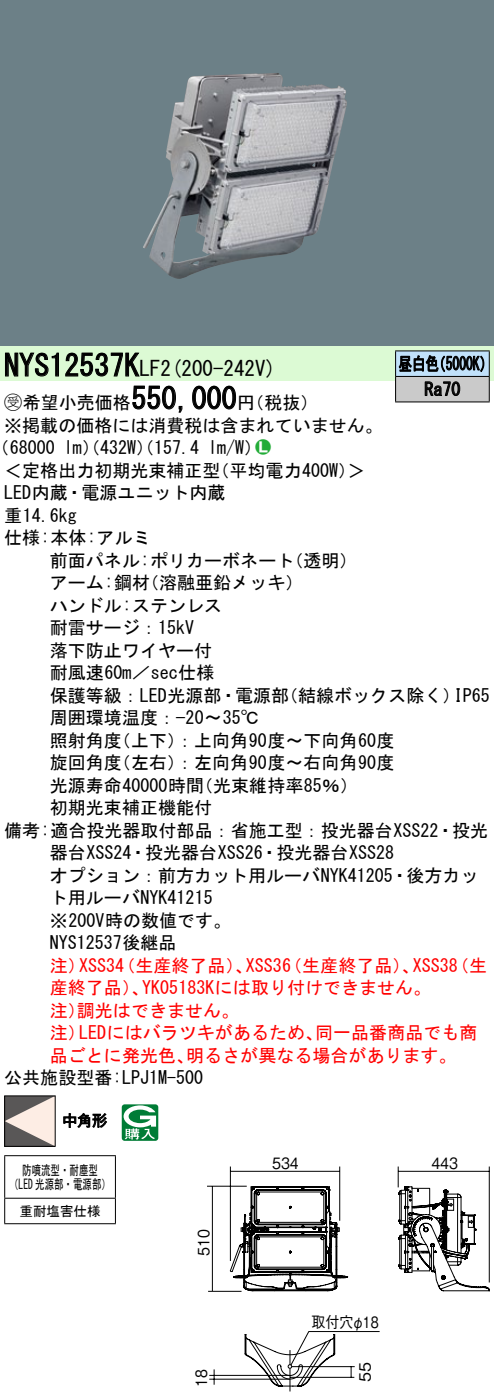
<style>
.page{position:relative;width:494px;height:1400px;background:#fff}
.page>*{position:absolute;margin:0;border:0;box-sizing:border-box;transform-origin:0 0}
.t1{font:30px "MS Gothic";color:#000}
.t2{font:21px "MS Gothic";color:#000}
.t3{font:18px/22.5px "MS Gothic";color:#000}
.t4{font:18px/22.5px "MS Gothic";color:#f00}
.t5{font:18px/25.5px "MS Gothic";color:#000;scale:.75 1}
.t6{font:18px "Ford Classification 1";color:#23ac38}
.t7{font:15.6px "Gothic BBB Pro Medium 90 pv RKSJ H";color:#000;scale:.9 1}
.t8{font:15.6px "Gothic BBB Pro Medium 90 pv RKSJ H";color:#000}
.t9{font:15.3px "Gothic BBB Pro Medium 90 pv RKSJ H";color:#000}
.t10{font:13.5px/14.1px "MS Gothic";color:#000;text-align:center;scale:.7 1}
.t11{font:13.5px "MS Gothic";color:#000}
.s1{font-size:30px}
.s2{font-family:"Ford Classification 1"}
.s3{color:#fff}
</style>
<div class="page">
<div style="left:0;top:0;width:493px;height:346px;background:#6c8087"></div>
<img style="left:143px;top:73px;width:204px;height:206px">
<div style="left:0;top:346px;width:493px;height:34px;background:#dcfad4"></div>
<svg style="left:5px;top:352px;width:54px;height:25px"></svg>
<svg style="left:65px;top:352px;width:75px;height:25px"></svg>
<svg style="left:132px;top:385px;width:51px;height:28px"></svg>
<svg style="left:192px;top:385px;width:44px;height:25px"></svg>
<svg style="left:6px;top:1097px;width:47px;height:48px;background:#ada49f"></svg>
<div style="left:4px;top:1095px;width:51px;height:52px;border:1px solid #000"></div>
<svg style="left:63px;top:1113px;width:44px;height:15px"></svg>
<svg style="left:122px;top:1104px;width:36px;height:37px"></svg>
<hr style="left:4px;top:1155px;width:112px;height:1px;background:#000">
<hr style="left:4px;top:1156px;width:1px;height:42px;background:#000">
<hr style="left:115px;top:1156px;width:1px;height:42px;background:#000">
<hr style="left:4px;top:1198px;width:112px;height:1px;background:#000">
<svg style="left:4px;top:1199px;width:1px;height:24px"></svg>
<svg style="left:115px;top:1199px;width:1px;height:24px"></svg>
<hr style="left:4px;top:1223px;width:112px;height:1px;background:#000">
<hr style="left:395px;top:350px;width:94px;height:1px;background:#000">
<hr style="left:395px;top:401px;width:94px;height:1px;background:#000">
<svg style="left:394px;top:351px;width:95px;height:50px;background:#98a3ab"></svg>
<svg style="left:229px;top:1185px;width:118px;height:107px"></svg>
<hr style="left:212px;top:1186px;width:1px;height:105px;background:#000">
<hr style="left:207px;top:1186px;width:39px;height:1px;background:#000">
<hr style="left:208px;top:1291px;width:33px;height:1px;background:#000">
<hr style="left:230px;top:1171px;width:109px;height:1px;background:#000">
<hr style="left:230px;top:1166px;width:1px;height:95px;background:#000">
<hr style="left:339px;top:1166px;width:1px;height:55px;background:#000">
<svg style="left:397px;top:1166px;width:92px;height:126px"></svg>
<svg style="left:244px;top:1331px;width:136px;height:60px"></svg>
<svg style="left:213px;top:1369px;width:1px;height:16px"></svg>
<hr style="left:209px;top:1375px;width:81px;height:1px;background:#000">
<hr style="left:209px;top:1379px;width:81px;height:1px;background:#000">
<h1 class="t1" style="left:4px;top:350px;width:122px">NYS12537</h1>
<p class="t2" style="left:124px;top:358px;width:153px"><span class="s1">K</span>LF (2 200-242 (V</p>
<h1 class="t1" style="left:131px;top:383px;width:106px">550,000</h1>
<p class="t3" style="left:4px;top:391px;width:380px"><span class="s2">B</span>希望小売価格<br>※掲載の価格には消費税は含まれていません。</p>
<p class="t6" style="left:255px;top:438px;width:17px">2<span class="s3">7</span></p>
<p class="t3" style="left:237px;top:391px;width:82px">（円税抜(</p>
<p class="t3" style="left:208px;top:437px;width:55px">l m (W/</p>
<p class="t3" style="left:-8px;top:437px;width:64px">（68000</p>
<p class="t3" style="left:64px;top:437px;width:136px">lm）（432 ）（W 157.4</p>
<p class="t3" style="left:4px;top:459px;width:223px">＜定格出力初期光束補正型<br>LED内蔵・電源ユニット内蔵重14.6kg<br>仕様:本体:アルミ</p>
<p class="t3" style="left:211px;top:459px;width:155px">（平均電力400 &lt;(W</p>
<p class="t3" style="left:141px;top:549px;width:164px;text-indent:-91px">前面パネル:ポリカーボネート（溶融亜鉛メッキ(</p>
<p class="t3" style="left:285px;top:549px;width:73px">（透明(</p>
<p class="t3" style="left:50px;top:572px;width:174px">アーム:鋼材<br>ハンドル:ステンレス耐雷サージ：15kV<br>落下防止ワイヤー付耐風速60 ／m sec仕様</p>
<p class="t5" style="left:424px;top:351px;width:49px;text-indent:-26px">昼白色<br>Ra70</p>
<p class="t5" style="left:432px;top:351px;width:82px">（5000 (K</p>
<p class="t3" style="left:280px;top:684px;width:182px">（結線ボックス除く）</p>
<p class="t3" style="left:50px;top:684px;width:240px">保護等級：LED光源部・電源部周囲環境温度：−20〜35°C</p>
<p class="t3" style="left:113px;top:729px;width:283px">（上下：）上向角90度〜下向角60度</p>
<p class="t3" style="left:113px;top:729px;width:283px;text-indent:-63px">照射角度<br>（左右：）左向角90度〜右向角90度</p>
<p class="t3" style="left:50px;top:752px;width:73px">旋回角度</p>
<p class="t3" style="left:453px;top:684px;width:37px">IP65</p>
<p class="t3" style="left:50px;top:774px;width:156px">光源寿命40000時間</p>
<p class="t3" style="left:50px;top:797px;width:163px">初期光束補正機能付</p>
<p class="t3" style="left:4px;top:819px;width:485px">備考:適合投光器取付部品：省施工型：投光器台XSS22・投光</p>
<p class="t3" style="left:50px;top:842px;width:345px">器台XSS24・投光器台XSS26・投光器台XSS28</p>
<p class="t3" style="left:50px;top:864px;width:430px">オプション：前方カット用ルーバNYK41205・後方カッ</p>
<p class="t3" style="left:50px;top:887px;width:164px">ト用ルーバNYK41215</p>
<p class="t3" style="left:50px;top:909px;width:183px">※200V時の数値です。</p>
<p class="t3" style="left:50px;top:932px;width:128px">NYS12537後継品</p>
<p class="t4" style="left:450px;top:954px;width:37px">（生</p>
<p class="t3" style="left:195px;top:774px;width:164px">（光束維持率85％(</p>
<p class="t4" style="left:117px;top:954px;width:136px">（生産終了品）、</p>
<p class="t4" style="left:284px;top:954px;width:136px">（生産終了品）、</p>
<p class="t4" style="left:50px;top:954px;width:37px">注）</p>
<p class="t4" style="left:79px;top:954px;width:46px">XSS34</p>
<p class="t4" style="left:246px;top:954px;width:46px">XSS36</p>
<p class="t4" style="left:412px;top:954px;width:46px">XSS38</p>
<p class="t4" style="left:77px;top:977px;width:163px;text-indent:-27px">産終了品）、<br>調光はできません。</p>
<p class="t4" style="left:142px;top:977px;width:290px">YK05183Kには取り付けできません。</p>
<p class="t4" style="left:50px;top:999px;width:37px">注）</p>
<p class="t4" style="left:79px;top:1022px;width:245px">LEDにはバラツキがあるため、</p>
<p class="t4" style="left:315px;top:1022px;width:163px">同一品番商品でも商</p>
<p class="t4" style="left:50px;top:1022px;width:37px">注）</p>
<p class="t4" style="left:50px;top:1044px;width:145px">品ごとに発光色、</p>
<p class="t3" style="left:4px;top:1067px;width:200px">公共施設型番:LPJ M1 -500</p>
<p class="t9" style="left:62px;top:1108px;width:46px">中角形</p>
<p class="t10" style="left:9px;top:1163px;width:147px">防噴流型・耐塵型（LED 光源部・電源部(</p>
<p class="t11" style="left:19px;top:1204px;width:82px">重耐塩害仕様</p>
<p class="t4" style="left:186px;top:1044px;width:272px">明るさが異なる場合があります。</p>
<p class="t7" style="left:272px;top:1151px;width:31px">534</p>
<p class="t7" style="left:431px;top:1151px;width:31px">443</p>
<p class="t7" style="left:191px;top:1256px;width:31px;rotate:-90deg">510</p>
<p class="t7" style="left:311px;top:1309px;width:76px">取付穴φ18</p>
<p class="t7" style="left:188px;top:1386px;width:21px;rotate:-90deg">18</p>
<p class="t8" style="left:352px;top:1382px;width:21px;rotate:-90deg">55</p>
</div>
